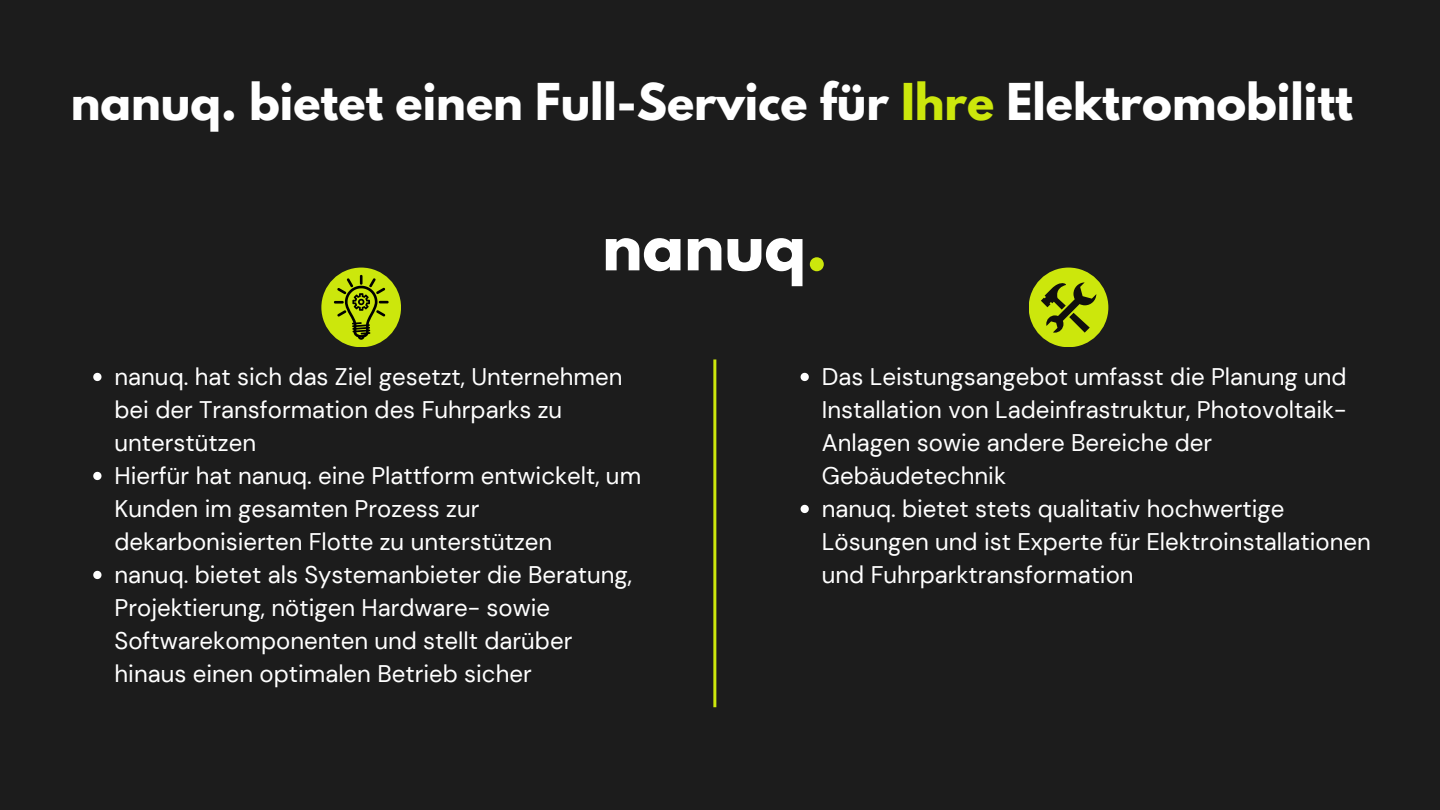
<style>
.page{position:relative;width:1440px;height:810px;background:#1c1c1c}
.page>*{position:absolute;margin:0;border:0;box-sizing:border-box;transform-origin:0 0}
.t1{font:700 61px "League Spartan";color:#fff}
.t2{font:700 45px "League Spartan";color:#fff}
.t3{font:24px/33px "DM Sans";color:#fff}
.s1{color:#cce70c}
</style>
<div class="page">
<hr style="left:713px;top:359px;width:3px;height:348px;background:#cce70c">
<svg style="left:801px;top:373px;width:8px;height:8px"></svg>
<svg style="left:801px;top:505px;width:8px;height:8px"></svg>
<div style="left:321px;top:268px;width:80px;height:79px;background:#cce70c;border-radius:50%"></div>
<svg style="left:334px;top:275px;width:55px;height:65px"></svg>
<div style="left:1029px;top:268px;width:79px;height:79px;background:#cce70c;border-radius:50%"></div>
<svg style="left:1041px;top:282px;width:55px;height:51px"></svg>
<svg style="left:93px;top:373px;width:9px;height:8px"></svg>
<svg style="left:93px;top:472px;width:9px;height:8px"></svg>
<svg style="left:93px;top:571px;width:9px;height:8px"></svg>
<p class="t2" style="left:71px;top:80px;width:1284px">nanuq. bietet einen Full-Service für <span class="s1">Ihre</span> Elektromobilitt</p>
<h2 class="t1" style="left:602px;top:215px;width:227px">nanuq<span class="s1">.</span></h2>
<p class="t3" style="left:115px;top:360px;width:509px">nanuq. hat sich das Ziel gesetzt, Unternehmen bei der Transformation des Fuhrparks zu unterstützen</p>
<p class="t3" style="left:115px;top:459px;width:528px">Hierfür hat nanuq. eine Plattform entwickelt, um<br>Kunden im gesamten Prozess zur dekarbonisierten Flotte zu unterstützen</p>
<p class="t3" style="left:115px;top:558px;width:519px">nanuq. bietet als Systemanbieter die Beratung, Projektierung, nötigen Hardware- sowie Softwarekomponenten und stellt darüber hinaus einen optimalen Betrieb sicher</p>
<p class="t3" style="left:822px;top:360px;width:526px">Das Leistungsangebot umfasst die Planung und Installation von Ladeinfrastruktur, Photovoltaik-Anlagen sowie andere Bereiche der Gebäudetechnik</p>
<h1 class="t3" style="left:822px;top:492px;width:551px">nanuq. bietet stets qualitativ hochwertige<br>Lösungen und ist Experte für Elektroinstallationen und Fuhrparktransformation</h1>
</div>
